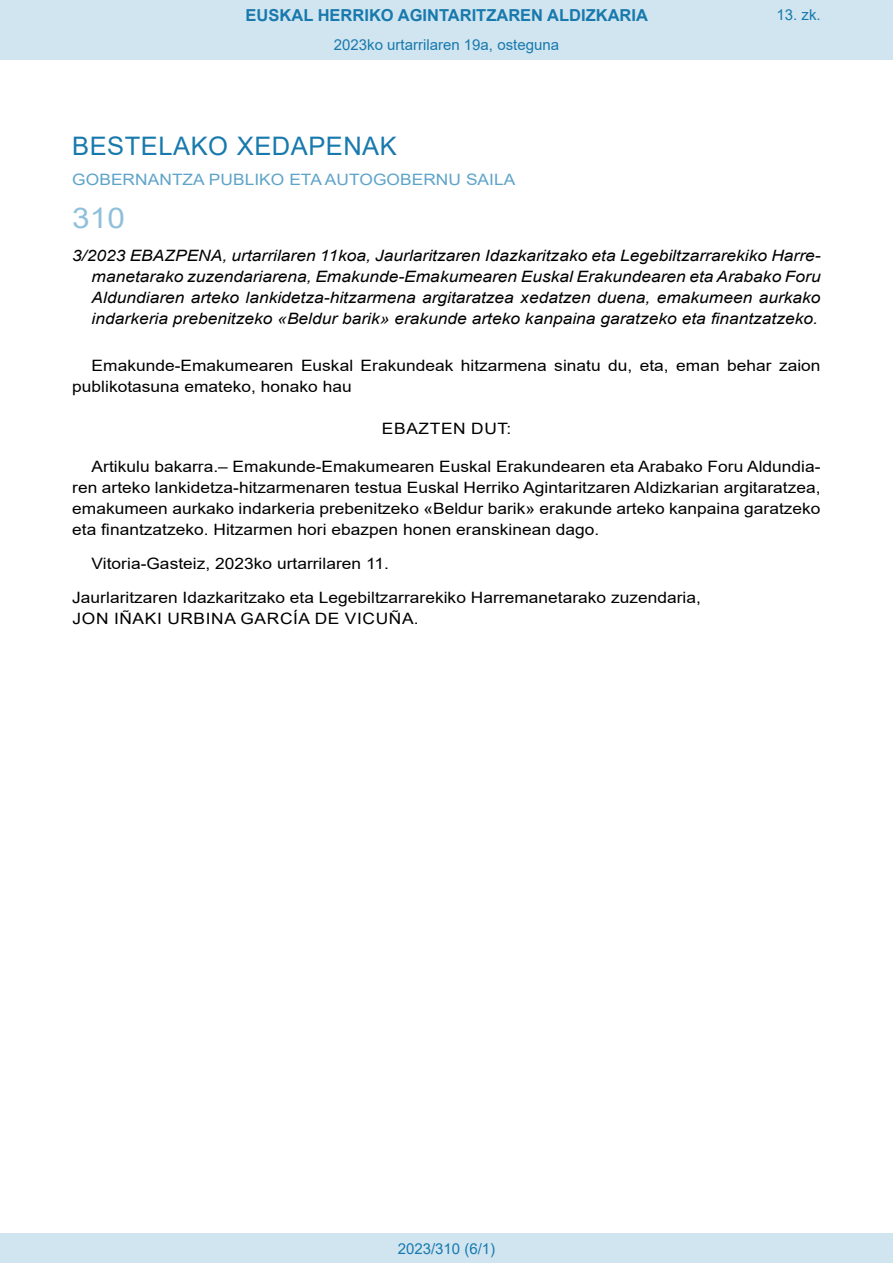
<style>
.page{position:relative;width:893px;height:1263px;background:#fff}
.page>*{position:absolute;margin:0;border:0;box-sizing:border-box;transform-origin:0 0}
.BOPVOrden{font:28.5px "Arial";color:#90c0db;scale:1.11 1}
.BOPVSeccion{font:25.5px "Arial";letter-spacing:.02em;color:#1879ad}
.t1{font:700 16.5px "Arial";color:#1879ad}
.BOPVDetalle{font:15.6px/21px "Arial";color:#000;scale:1.11 1}
.BOPVTitulo{font:italic 15.6px/21px "Arial";color:#000;text-align:justify;scale:1.11 1}
.BOPVFirmaPuesto{font:15.6px "Arial";color:#000;scale:1.11 1}
.BOPVOrganismo{font:15.6px "Arial";letter-spacing:.005em;color:#5ea4ca;scale:1.11 1}
.BOPVFirmaLugFec{font:15.6px "Arial";color:#000;scale:1.11 1}
.BOPVFirmaNombre{font:15.6px "Arial";letter-spacing:.035em;color:#000;scale:1.11 1}
.BOPVClave{font:15.6px "Arial";letter-spacing:.035em;color:#000;scale:1.11 1}
.Paginacion_Centro{font:15px "Arial";color:#1879ad}
</style>
<div class="page">
<div style="left:0;top:0;width:893px;height:60px;background:#d0e5f0"></div>
<div style="left:0;top:1233px;width:893px;height:30px;background:#d0e5f0"></div>
<p class="t1" style="left:246px;top:3px;width:404px">EUSKAL HERRIKO AGINTARITZAREN ALDIZKARIA</p>
<p class="Paginacion_Centro" style="left:334px;top:35px;width:227px">2023ko urtarrilaren 19a, osteguna</p>
<p class="Paginacion_Centro" style="left:776px;top:5px;width:46px">13. zk.</p>
<p class="BOPVSeccion" style="left:72px;top:128px;width:326px">BESTELAKO XEDAPENAK</p>
<p class="BOPVOrganismo" style="left:72px;top:169px;width:401px">GOBERNANTZA PUBLIKO ETA AUTOGOBERNU SAILA</p>
<p class="BOPVOrden" style="left:72px;top:198px;width:49px">310</p>
<p class="BOPVTitulo" style="left:92px;top:246px;width:658px;text-indent:-19px">3/2023 EBAZPENA, urtarrilaren 11koa, Jaurlaritzaren Idazkaritzako eta Legebiltzarrarekiko Harre&shy;manetarako zuzendariarena, Emakunde-Emakumearen Euskal Erakundearen eta Arabako Foru Aldundiaren arteko lankidetza-hitzarmena argitaratzea xedatzen duena, emakumeen aurkako indarkeria prebenitzeko «Beldur barik» erakunde arteko kanpaina garatzeko eta finantzatzeko.</p>
<p class="BOPVDetalle" style="left:72px;top:355px;width:676px;text-indent:19px">Emakunde-Emakumearen Euskal Erakundeak hitzarmena sinatu du, eta, eman behar zaion publikotasuna emateko, honako hau</p>
<p class="BOPVClave" style="left:382px;top:418px;width:118px">EBAZTEN DUT:</p>
<p class="BOPVDetalle" style="left:72px;top:456px;width:676px;text-align:justify;text-indent:19px">Artikulu bakarra.– Emakunde-Emakumearen Euskal Erakundearen eta Arabako Foru Aldundia&shy;ren arteko lankidetza-hitzarmenaren testua Euskal Herriko Agintaritzaren Aldizkarian argitaratzea, emakumeen aurkako indarkeria prebenitzeko «Beldur barik» erakunde arteko kanpaina garatzeko eta finantzatzeko. Hitzarmen hori ebazpen honen eranskinean dago.</p>
<p class="BOPVFirmaLugFec" style="left:92px;top:553px;width:269px">Vitoria-Gasteiz, 2023ko urtarrilaren 11.</p>
<p class="BOPVFirmaPuesto" style="left:72px;top:587px;width:568px">Jaurlaritzaren Idazkaritzako eta Legebiltzarrarekiko Harremanetarako zuzendaria,</p>
<p class="BOPVFirmaNombre" style="left:73px;top:608px;width:313px">JON IÑAKI URBINA GARCÍA DE VICUÑA.</p>
<p class="Paginacion_Centro" style="left:398px;top:1238px;width:99px">2023/310 (6/1)</p>
</div>
